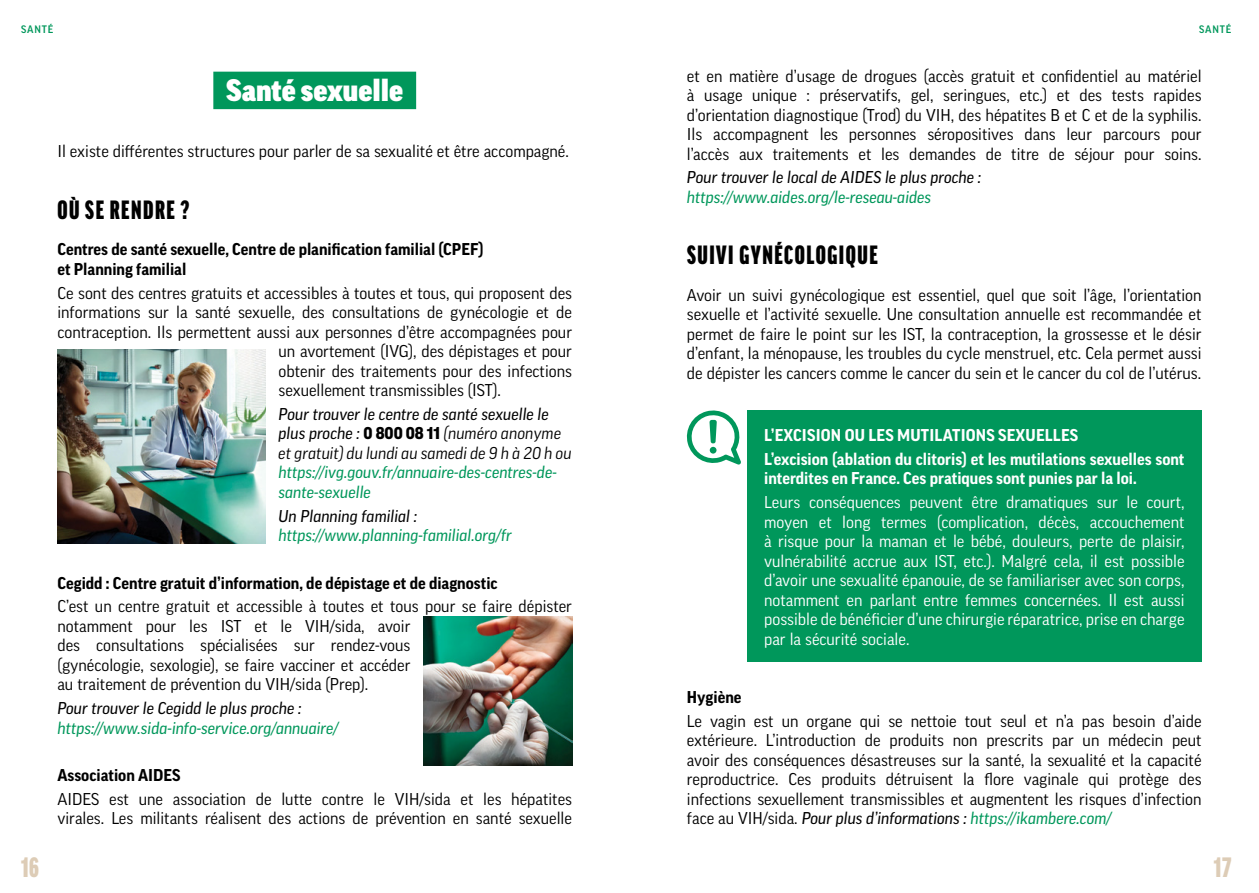
<style>
.page{position:relative;width:1259px;height:893px;background:#fff}
.page>*{position:absolute;margin:0;border:0;box-sizing:border-box;transform-origin:0 0}
.t1{font:900 30px "Good Pro";color:#fff}
.t2{font:900 extra-condensed 27px "Good Pro";color:#ddccb6}
.t3{font:900 extra-condensed 25.5px "Good Pro";letter-spacing:.06em;color:#000}
.t4{font:16.5px/19.5px "Good Pro";color:#000;text-align:justify}
.t5{font:16.5px/19.5px "Good Pro";color:#fff;text-align:justify}
.t6{font:italic 16.5px "Good Pro News";color:#000}
.t7{font:italic 16.5px/19.5px "Good Pro News";color:#00975b}
.t8{font:700 16.5px/19.5px "Good Pro";color:#000}
.t9{font:700 16.5px/23.7px "Good Pro";color:#fff}
.t10{font:italic 16.5px/19.5px "Good Pro";color:#000}
.t11{font:500 10.5px "Good Pro";letter-spacing:.075em;color:#00975b}
.s1{font-family:"Good Pro News"}
.s2{font-weight:900;font-style:normal}
.s3{font-family:"Good Pro";font-style:normal}
.s4{color:#00975b}
</style>
<div class="page">
<div style="left:213px;top:72px;width:203px;height:37px;background:#00975b"></div>
<div style="left:747px;top:410px;width:454px;height:251px;background:#00975b"></div>
<svg style="left:686px;top:410px;width:55px;height:55px"></svg>
<img style="left:57px;top:350px;width:209px;height:193px">
<img style="left:423px;top:617px;width:149px;height:148px">
<p class="t11" style="left:21px;top:23px;width:34px">SANTÉ</p>
<p class="t11" style="left:1199px;top:23px;width:34px">SANTÉ</p>
<h1 class="t1" style="left:226px;top:74px;width:179px">Santé sexuelle</h1>
<p class="t4" style="left:57px;top:142px;width:513px">Il existe différentes structures pour parler de sa sexualité et être accompagné.</p>
<h3 class="t3" style="left:58px;top:196px;width:133px">OÙ SE RENDRE ?</h3>
<p class="t8" style="left:57px;top:240px;width:427px">Centres de santé sexuelle, Centre de planification familial (CPEF) et Planning familial</p>
<p class="t4" style="left:57px;top:283px;width:516px">Ce sont des centres gratuits et accessibles à toutes et tous, qui proposent des</p>
<p class="t4" style="left:57px;top:302px;width:516px">informations sur la santé sexuelle, des consultations de gynécologie et de</p>
<p class="t4" style="left:57px;top:322px;width:516px">contraception. Ils permettent aussi aux personnes d’être accompagnées pour</p>
<p class="t4" style="left:279px;top:341px;width:295px">un avortement (IVG), des dépistages et pour</p>
<p class="t4" style="left:279px;top:361px;width:295px">obtenir des traitements pour des infections</p>
<p class="t4" style="left:279px;top:380px;width:224px">sexuellement transmissibles (IST).</p>
<p class="t6" style="left:279px;top:405px;width:272px">Pour trouver le centre de santé sexuelle le</p>
<p class="t10" style="left:279px;top:424px;width:295px"><span class="s1">plus proche :</span> <span class="s2">0 800 08 11</span> (numéro anonyme et gratuit) du lundi au samedi de 9 h à 20 h ou</p>
<p class="t7" style="left:279px;top:463px;width:280px">https://ivg.gouv.fr/annuaire-des-centres-de&shy;sante-sexuelle</p>
<p class="t6" style="left:279px;top:506px;width:140px">Un Planning familial :</p>
<p class="t7" style="left:279px;top:525px;width:235px">https://www.planning-familial.org/fr</p>
<p class="t8" style="left:57px;top:573px;width:442px">Cegidd : Centre gratuit d’information, de dépistage et de diagnostic</p>
<p class="t4" style="left:57px;top:597px;width:516px;text-align:left">C’est un centre gratuit et accessible à toutes et tous pour se faire dépister notamment pour les IST et le VIH/sida, avoir<br>des consultations spécialisées sur rendez-vous<br>(gynécologie, sexologie), se faire vacciner et accéder<br>au traitement de prévention du VIH/sida (Prep).</p>
<p class="t6" style="left:57px;top:699px;width:246px">Pour trouver le Cegidd le plus proche :</p>
<p class="t7" style="left:57px;top:718px;width:282px">https://www.sida-info-service.org/annuaire/</p>
<p class="t8" style="left:57px;top:765px;width:125px">Association AIDES</p>
<p class="t4" style="left:57px;top:789px;width:516px">AIDES est une association de lutte contre le VIH/sida et les hépatites virales. Les militants réalisent des actions de prévention en santé sexuelle</p>
<p class="t4" style="left:687px;top:66px;width:516px">et en matière d’usage de drogues (accès gratuit et confidentiel au matériel à usage unique : préservatifs, gel, seringues, etc.) et des tests rapides d’orientation diagnostique (Trod) du VIH, des hépatites B et C et de la syphilis.<br>Ils accompagnent les personnes séropositives dans leur parcours pour l’accès aux traitements et les demandes de titre de séjour pour soins.</p>
<p class="t6" style="left:687px;top:168px;width:296px">Pour trouver le local de AIDES le plus proche :</p>
<p class="t7" style="left:687px;top:187px;width:246px">https://www.aides.org/le-reseau-aides</p>
<h3 class="t3" style="left:687px;top:241px;width:192px">SUIVI GYNÉCOLOGIQUE</h3>
<p class="t4" style="left:687px;top:285px;width:516px">Avoir un suivi gynécologique est essentiel, quel que soit l’âge, l’orientation sexuelle et l’activité sexuelle. Une consultation annuelle est recommandée et permet de faire le point sur les IST, la contraception, la grossesse et le désir d’enfant, la ménopause, les troubles du cycle menstruel, etc. Cela permet aussi de dépister les cancers comme le cancer du sein et le cancer du col de l’utérus.</p>
<p class="t9" style="left:764px;top:423px;width:422px">L’EXCISION OU LES MUTILATIONS SEXUELLES<br>L’excision (ablation du clitoris) et les mutilations sexuelles sont</p>
<p class="t9" style="left:764px;top:466px;width:374px">interdites en France. Ces pratiques sont punies par la loi.</p>
<p class="t5" style="left:764px;top:492px;width:422px">Leurs conséquences peuvent être dramatiques sur le court, moyen et long termes (complication, décès, accouchement à risque pour la maman et le bébé, douleurs, perte de plaisir, vulnérabilité accrue aux IST, etc.). Malgré cela, il est possible d’avoir une sexualité épanouie, de se familiariser avec son corps, notamment en parlant entre femmes concernées. Il est aussi possible de bénéficier d’une chirurgie réparatrice, prise en charge par la sécurité sociale.</p>
<p class="t8" style="left:687px;top:687px;width:56px">Hygiène</p>
<p class="t4" style="left:687px;top:711px;width:516px">Le vagin est un organe qui se nettoie tout seul et n’a pas besoin d’aide extérieure. L’introduction de produits non prescrits par un médecin peut avoir des conséquences désastreuses sur la santé, la sexualité et la capacité reproductrice. Ces produits détruisent la flore vaginale qui protège des infections sexuellement transmissibles et augmentent les risques d’infection</p>
<p class="t6" style="left:687px;top:809px;width:426px"><span class="s3">face au VIH/sida.</span> Pour plus d’informations : <span class="s4">https://ikambere.com/</span></p>
<h2 class="t2" style="left:21px;top:852px;width:19px">16</h2>
<h2 class="t2" style="left:1214px;top:852px;width:19px">17</h2>
</div>
